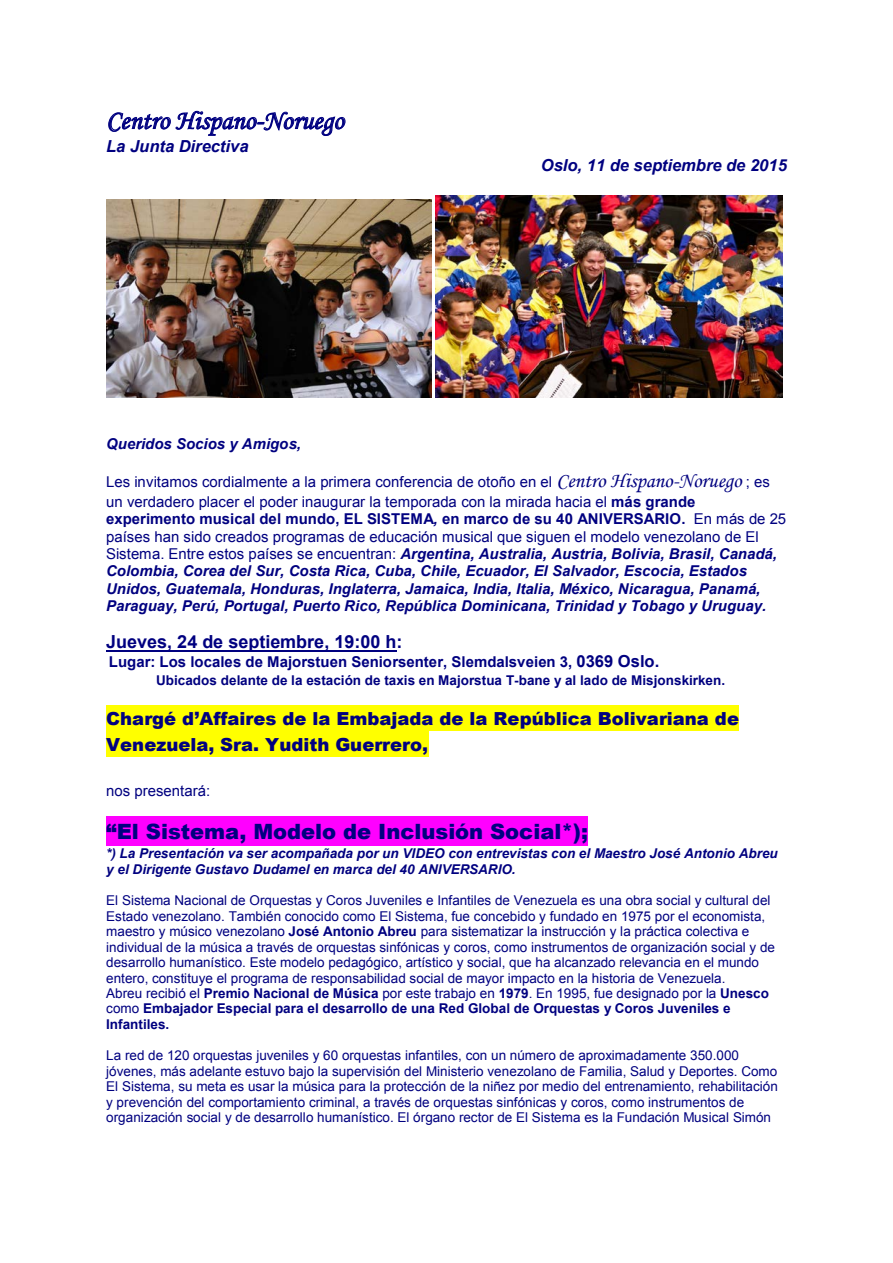
<style>
.page{position:relative;width:893px;height:1263px;background:#fff}
.page>*{position:absolute;margin:0;border:0;box-sizing:border-box;transform-origin:0 0}
.t1{font:27px "Monotype Corsiva";color:#000080}
.t2{font:900 21px "Arial";color:#000080}
.t3{font:900 18px/25.3px "Arial";letter-spacing:.005em;color:#000080}
.t4{font:700 18px "Arial";color:#000080}
.t5{font:italic 700 16.5px "Arial";color:#000080}
.t6{font:italic 700 15px/17.2px "Arial";color:#000080}
.t7{font:15px/20.1px "Arial";color:#000080}
.t8{font:700 15px "Arial";letter-spacing:.005em;color:#000080}
.t9{font:13.5px/15.5px "Arial";letter-spacing:.005em;color:#000080}
.t10{font:italic 700 13.5px/15.5px "Arial";color:#000080}
.t11{font:700 13.5px "Arial";color:#000080}
.s1{font-family:"Monotype Corsiva";font-size:21px}
.s2{font-weight:700}
.s3{font-style:normal}
.s4{font-weight:400;font-style:normal}
.s5{font-size:16.5px}
</style>
<div class="page">
<svg style="left:108px;top:110px;width:238px;height:26px"></svg>
<img style="left:106px;top:200px;width:325px;height:197px">
<img style="left:436px;top:195px;width:347px;height:202px">
<hr style="left:106px;top:650px;width:290px;height:2px;background:#000080">
<div style="left:106px;top:706px;width:633px;height:25px;background:#ff0"></div>
<div style="left:106px;top:731px;width:322px;height:25px;background:#ff0"></div>
<div style="left:106px;top:816px;width:482px;height:30px;background:#f0f"></div>
<h1 class="t1" style="left:106px;top:104px;width:239px">Centro Hispano-Noruego</h1>
<p class="t5" style="left:106px;top:135px;width:144px">La Junta Directiva</p>
<p class="t5" style="left:541px;top:154px;width:248px">Oslo, 11 de septiembre de 2015</p>
<p class="t6" style="left:106px;top:436px;width:196px">Queridos Socios y Amigos,</p>
<p class="t7" style="left:106px;top:472px;width:665px">Les invitamos cordialmente a la primera conferencia de otoño en el <span class="s1">Centro Hispano-Noruego</span> ; es un verdadero placer el poder inaugurar la temporada con la mirada hacia el <span class="s2">más grande</span></p>
<p class="t6" style="left:106px;top:511px;width:682px"><span class="s3">experimento musical del mundo, EL SISTEMA</span>, <span class="s3">en marco de su 40 ANIVERSARIO.</span> <span class="s4">En más de 25 países han sido creados programas de educación musical que siguen el modelo venezolano de El Sistema. Entre estos países se encuentran:</span> Argentina, Australia, Austria, Bolivia, Brasil, Canadá, Colombia, Corea del Sur, Costa Rica, Cuba, Chile, Ecuador, El Salvador, Escocia, Estados Unidos, Guatemala, Honduras, Inglaterra, Jamaica, India, Italia, México, Nicaragua, Panamá, Paraguay, Perú, Portugal, Puerto Rico, República Dominicana, Trinidad y Tobago y Uruguay.</p>
<h3 class="t4" style="left:106px;top:629px;width:298px">Jueves, 24 de septiembre, 19:00 h:</h3>
<p class="t8" style="left:109px;top:652px;width:552px">Lugar: Los locales de Majorstuen Seniorsenter, Slemdalsveien 3, <span class="s5">0369 Oslo.</span></p>
<p class="t11" style="left:156px;top:671px;width:571px">Ubicados delante de la estación de taxis en Majorstua T-bane y al lado de Misjonskirken.</p>
<h3 class="t3" style="left:106px;top:706px;width:634px">Chargé d’Affaires de la Embajada de la República Bolivariana de<br>Venezuela, Sra. Yudith Guerrero,</h3>
<p class="t7" style="left:106px;top:780px;width:106px">nos presentará:</p>
<h2 class="t2" style="left:106px;top:816px;width:484px">“El Sistema, Modelo de Inclusión Social*);</h2>
<p class="t10" style="left:106px;top:846px;width:673px">*) La Presentación va ser acompañada por un VIDEO con entrevistas con el Maestro José Antonio Abreu y el Dirigente Gustavo Dudamel en marca del 40 ANIVERSARIO.</p>
<p class="t9" style="left:106px;top:893px;width:670px">El Sistema Nacional de Orquestas y Coros Juveniles e Infantiles de Venezuela es una obra social y cultural del Estado venezolano. También conocido como El Sistema, fue concebido y fundado en 1975 por el economista, maestro y músico venezolano <span class="s2">José Antonio Abreu</span> para sistematizar la instrucción y la práctica colectiva e individual de la música a través de orquestas sinfónicas y coros, como instrumentos de organización social y de desarrollo humanístico. Este modelo pedagógico, artístico y social, que ha alcanzado relevancia en el mundo entero, constituye el programa de responsabilidad social de mayor impacto en la historia de Venezuela.<br>Abreu recibió el <span class="s2">Premio Nacional de Música</span> por este trabajo en <span class="s2">1979</span>. En 1995, fue designado por la <span class="s2">Unesco </span>como <span class="s2">Embajador Especial para el desarrollo de una Red Global de Orquestas y Coros Juveniles e Infantiles.</span></p>
<p class="t9" style="left:106px;top:1048px;width:673px">La red de 120 orquestas juveniles y 60 orquestas infantiles, con un número de aproximadamente 350.000 jóvenes, más adelante estuvo bajo la supervisión del Ministerio venezolano de Familia, Salud y Deportes. Como El Sistema, su meta es usar la música para la protección de la niñez por medio del entrenamiento, rehabilitación y prevención del comportamiento criminal, a través de orquestas sinfónicas y coros, como instrumentos de organización social y de desarrollo humanístico. El órgano rector de El Sistema es la Fundación Musical Simón</p>
</div>
